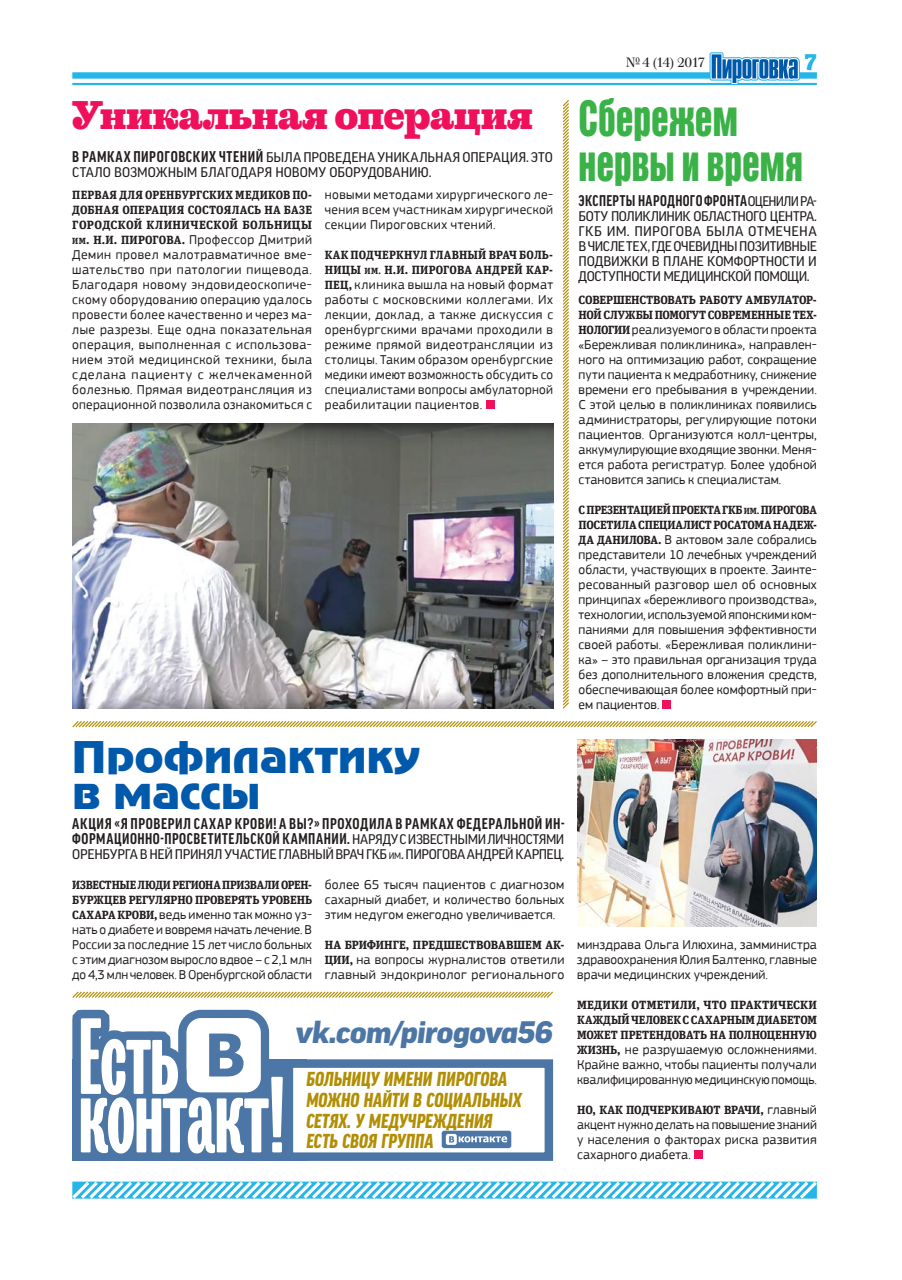
<style>
.page{position:relative;width:902px;height:1280px;background:#fff}
.page>*{position:absolute;margin:0;border:0;box-sizing:border-box;transform-origin:0 0}
.t1{font:700 108px "Trivia Grotesk C3";letter-spacing:-.01em;color:#fff}
.t2{font:49.5px/45px "Bastion Kontrast";letter-spacing:-.005em;color:#3ab247;scale:.8 1}
.t3{font:43.5px/36px "Adver Gothic";letter-spacing:-.005em;color:#0059ab}
.t4{font:900 37.5px "Liberteen";letter-spacing:-.015em;color:#ef0f5a;scale:.9 1}
.t5{font:italic 900 expanded 30px "Good Pro";letter-spacing:-.025em;color:#4c76a5}
.t6{font:900 22.5px "Unit Slab Offc Pro";color:#25b5e9}
.t7{font:italic 900 condensed 19.5px/20.7px "Good Pro";color:#b18e04}
.t8{font:700 condensed 15px/15px "Good Pro";letter-spacing:.04em;color:#241f1f}
.t9{font:700 condensed 15px "Good Pro";letter-spacing:.04em;color:#241f1f;scale:.96 1}
.t10{font:13.5px/15px "PF Square Sans Pro";letter-spacing:.01em;color:#241f1f;text-align:justify}
.t11{font:13.5px/15px "Good Pro";letter-spacing:-.015em;color:#241f1f;text-align:justify}
.t12{font:13.5px/15px "Good Pro";letter-spacing:.005em;color:#241f1f}
.t13{font:13.5px "Waldorf TL Pro";letter-spacing:-.08em;color:#241f1f}
.t14{font:700 12px/15px "Unit Slab Offc Pro";letter-spacing:-.005em;color:#241f1f}
.t15{font:700 12px/15px "Unit Slab Offc Pro";letter-spacing:.02em;color:#241f1f}
.s1{font-weight:700;font-stretch:condensed;font-size:15px}
.s2{font-family:"Unit Slab Offc Pro";font-weight:700;font-size:9px}
.s3{font-family:"Unit Slab Offc Pro";font-weight:700;font-size:12px}
.s4{font-size:9px}
.s5{font-weight:400;font-stretch:normal;font-size:13.5px}
.s6{font-family:"PF Square Sans Pro";font-weight:400;font-size:13.5px}
</style>
<div class="page">
<hr style="left:72px;top:83px;width:744px;height:2px;background:#25b5e9">
<div style="left:72px;top:72px;width:744px;height:7px;background:#25b5e9"></div>
<svg style="left:72px;top:1181px;width:745px;height:18px"></svg>
<svg style="left:709px;top:52px;width:90px;height:32px"></svg>
<div style="left:72px;top:1059px;width:234px;height:102px;background:#4c76a5"></div>
<svg style="left:562px;top:100px;width:7px;height:609px"></svg>
<svg style="left:72px;top:721px;width:745px;height:7px"></svg>
<div style="left:289px;top:1063px;width:260px;height:94px;background:#fff"></div>
<svg style="left:441px;top:1130px;width:70px;height:18px"></svg>
<div style="left:284px;top:1059px;width:269px;height:102px;border:9px solid #4c76a5"></div>
<svg style="left:72px;top:991px;width:482px;height:121px"></svg>
<div style="left:693px;top:1150px;width:9px;height:9px;background:#ef0f5a"></div>
<img style="left:73px;top:424px;width:480px;height:285px">
<img style="left:577px;top:739px;width:239px;height:188px">
<div style="left:486px;top:400px;width:8px;height:9px;background:#ef0f5a"></div>
<div style="left:662px;top:700px;width:8px;height:9px;background:#ef0f5a"></div>
<h3 class="t4" style="left:72px;top:88px;width:513px">Уникальная операция</h3>
<p class="t12" style="left:72px;top:149px;width:482px"><span class="s1">В РАМКАХ ПИРОГОВСКИХ ЧТЕНИЙ</span> БЫЛА ПРОВЕДЕНА УНИКАЛЬНАЯ ОПЕРАЦИЯ. ЭТО<br>СТАЛО ВОЗМОЖНЫМ БЛАГОДАРЯ НОВОМУ ОБОРУДОВАНИЮ.</p>
<p class="t14" style="left:72px;top:186px;width:241px;text-align:justify">ПЕРВАЯ ДЛЯ ОРЕНБУРГСКИХ МЕДИКОВ ПО-ДОБНАЯ ОПЕРАЦИЯ СОСТОЯЛАСЬ НА БАЗЕ ГОРОДСКОЙ КЛИНИЧЕСКОЙ БОЛЬНИЦЫ</p>
<p class="t10" style="left:72px;top:232px;width:241px"><span class="s2">ИМ</span><span class="s3">. Н.И. ПИРОГОВА.</span> Профессор Дмитрий Демин провел малотравматичное вме&shy;шательство при патологии пищевода.<br>Благодаря новому эндовидеоскопиче&shy;скому оборудованию операцию удалось провести более качественно и через ма&shy;лые разрезы. Еще одна показательная операция, выполненная с использова&shy;нием этой медицинской техники, была сделана пациенту с желчекаменной болезнью. Прямая видеотрансляция из операционной позволила ознакомиться с</p>
<p class="t10" style="left:325px;top:187px;width:230px">новыми методами хирургического ле&shy;чения всем участникам хирургической секции Пироговских чтений.</p>
<p class="t15" style="left:325px;top:246px;width:230px">КАК ПОДЧЕРКНУЛ ГЛАВНЫЙ ВРАЧ БОЛЬ-<br>НИЦЫ <span class="s4">ИМ.</span> Н.И. ПИРОГОВА АНДРЕЙ КАР-</p>
<p class="t10" style="left:325px;top:277px;width:230px"><span class="s3">ПЕЦ,</span> клиника вышла на новый формат работы с московскими коллегами. Их лекции, доклад, а также дискуссия с оренбургскими врачами проходили в режиме прямой видеотрансляции из столицы. Таким образом оренбургские медики имеют возможность обсудить со специалистами вопросы амбулаторной реабилитации пациентов.</p>
<h3 class="t3" style="left:72px;top:740px;width:348px">Профилактику в массы</h3>
<p class="t8" style="left:72px;top:816px;width:493px">АКЦИЯ «Я ПРОВЕРИЛ САХАР КРОВИ! А ВЫ?» ПРОХОДИЛА В РАМКАХ ФЕДЕРАЛЬНОЙ ИН-<br>ФОРМАЦИОННО-ПРОСВЕТИТЕЛЬСКОЙ КАМПАНИИ. <span class="s5">НАРЯДУ С ИЗВЕСТНЫМИ ЛИЧНОСТЯМИ</span></p>
<p class="t11" style="left:72px;top:847px;width:493px">ОРЕНБУРГА В НЕЙ ПРИНЯЛ УЧАСТИЕ ГЛАВНЫЙ ВРАЧ ГКБ <span class="s4">ИМ</span>. ПИРОГОВА АНДРЕЙ КАРПЕЦ.</p>
<p class="t14" style="left:72px;top:876px;width:241px">ИЗВЕСТНЫЕ ЛЮДИ РЕГИОНА ПРИЗВАЛИ ОРЕН-<br>БУРЖЦЕВ РЕГУЛЯРНО ПРОВЕРЯТЬ УРОВЕНЬ</p>
<p class="t10" style="left:72px;top:907px;width:241px"><span class="s3">САХАРА КРОВИ,</span> ведь именно так можно уз&shy;нать о диабете и вовремя начать лечение. В России за последние 15 лет число больных с этим диагнозом выросло вдвое – с 2,1 млн до 4,3 млн человек. В Оренбургской области</p>
<p class="t10" style="left:325px;top:877px;width:241px">более 65 тысяч пациентов с диагнозом сахарный диабет, и количество больных этим недугом ежегодно увеличивается.</p>
<p class="t14" style="left:325px;top:936px;width:241px">НА БРИФИНГЕ, ПРЕДШЕСТВОВАВШЕМ АК-</p>
<p class="t10" style="left:325px;top:952px;width:241px"><span class="s3">ЦИИ,</span> на вопросы журналистов ответили главный эндокринолог регионального</p>
<h1 class="t1" style="left:79px;top:997px;width:102px">Есть</h1>
<h1 class="t1" style="left:79px;top:1056px;width:211px">контакт!</h1>
<h3 class="t5" style="left:295px;top:1015px;width:259px">vk.com/pirogova56</h3>
<h3 class="t7" style="left:306px;top:1069px;width:217px">БОЛЬНИЦУ ИМЕНИ ПИРОГОВА<br>МОЖНО НАЙТИ В СОЦИАЛЬНЫХ<br>СЕТЯХ. У МЕДУЧРЕЖДЕНИЯ<br>ЕСТЬ СВОЯ ГРУППА</h3>
<p class="t13" style="left:625px;top:54px;width:81px">№ 4 (14) 2017</p>
<h3 class="t6" style="left:804px;top:45px;width:14px">7</h3>
<h2 class="t2" style="left:578px;top:96px;width:282px">Сбережем нервы и время</h2>
<p class="t9" style="left:578px;top:193px;width:250px">ЭКСПЕРТЫ НАРОДНОГО ФРОНТА <span class="s5">ОЦЕНИЛИРА-</span></p>
<p class="t11" style="left:578px;top:209px;width:240px">БОТУ ПОЛИКЛИНИК ОБЛАСТНОГО ЦЕНТРА.<br>ГКБ ИМ. ПИРОГОВА БЫЛА ОТМЕЧЕНА В ЧИСЛЕ ТЕХ, ГДЕ ОЧЕВИДНЫ ПОЗИТИВНЫЕ ПОДВИЖКИ В ПЛАНЕ КОМФОРТНОСТИ И ДОСТУПНОСТИ МЕДИЦИНСКОЙ ПОМОЩИ.</p>
<p class="t14" style="left:578px;top:291px;width:240px">СОВЕРШЕНСТВОВАТЬ РАБОТУ АМБУЛАТОР-<br>НОЙ СЛУЖБЫ ПОМОГУТ СОВРЕМЕННЫЕ ТЕХ-</p>
<p class="t10" style="left:578px;top:322px;width:240px"><span class="s3">НОЛОГИИ</span> реализуемого в области проекта «Бережливая поликлиника», направлен&shy;ного на оптимизацию работ, сокращение пути пациента к медработнику, снижение времени его пребывания в учреждении.<br>С этой целью в поликлиниках появились администраторы, регулирующие потоки пациентов. Организуются колл-центры, аккумулирующие входящие звонки. Меня&shy;ется работа регистратур. Более удобной становится запись к специалистам.</p>
<p class="t14" style="left:578px;top:501px;width:240px">С ПРЕЗЕНТАЦИЕЙ ПРОЕКТА ГКБ <span class="s4">ИМ.</span> ПИРОГОВА<br>ПОСЕТИЛА СПЕЦИАЛИСТ РОСАТОМА НАДЕЖ-</p>
<p class="t10" style="left:578px;top:532px;width:240px"><span class="s3">ДА ДАНИЛОВА.</span> В актовом зале собрались представители 10 лечебных учреждений области, участвующих в проекте. Заинте&shy;ресованный разговор шел об основных принципах «бережливого производства», технологии, используемой японскими ком&shy;паниями для повышения эффективности своей работы. «Бережливая поликлини&shy;ка» – это правильная организация труда без дополнительного вложения средств, обеспечивающая более комфортный при&shy;ем пациентов.</p>
<p class="t10" style="left:577px;top:937px;width:241px">минздрава Ольга Илюхина, замминистра здравоохранения Юлия Балтенко, главные врачи медицинских учреждений.</p>
<p class="t14" style="left:577px;top:996px;width:241px;text-align:justify">МЕДИКИ ОТМЕТИЛИ, ЧТО ПРАКТИЧЕСКИ КАЖДЫЙ ЧЕЛОВЕК С САХАРНЫМ ДИАБЕТОМ МОЖЕТ ПРЕТЕНДОВАТЬ НА ПОЛНОЦЕННУЮ</p>
<p class="t10" style="left:577px;top:1042px;width:241px"><span class="s3">ЖИЗНЬ,</span> не разрушаемую осложнениями.<br>Крайне важно, чтобы пациенты получали квалифицированную медицинскую помощь.</p>
<p class="t14" style="left:577px;top:1101px;width:241px">НО, КАК ПОДЧЕРКИВАЮТ ВРАЧИ, <span class="s6">главный</span></p>
<p class="t10" style="left:577px;top:1117px;width:241px">акцент нужно делать на повышение знаний у населения о факторах риска развития сахарного диабета.</p>
</div>
